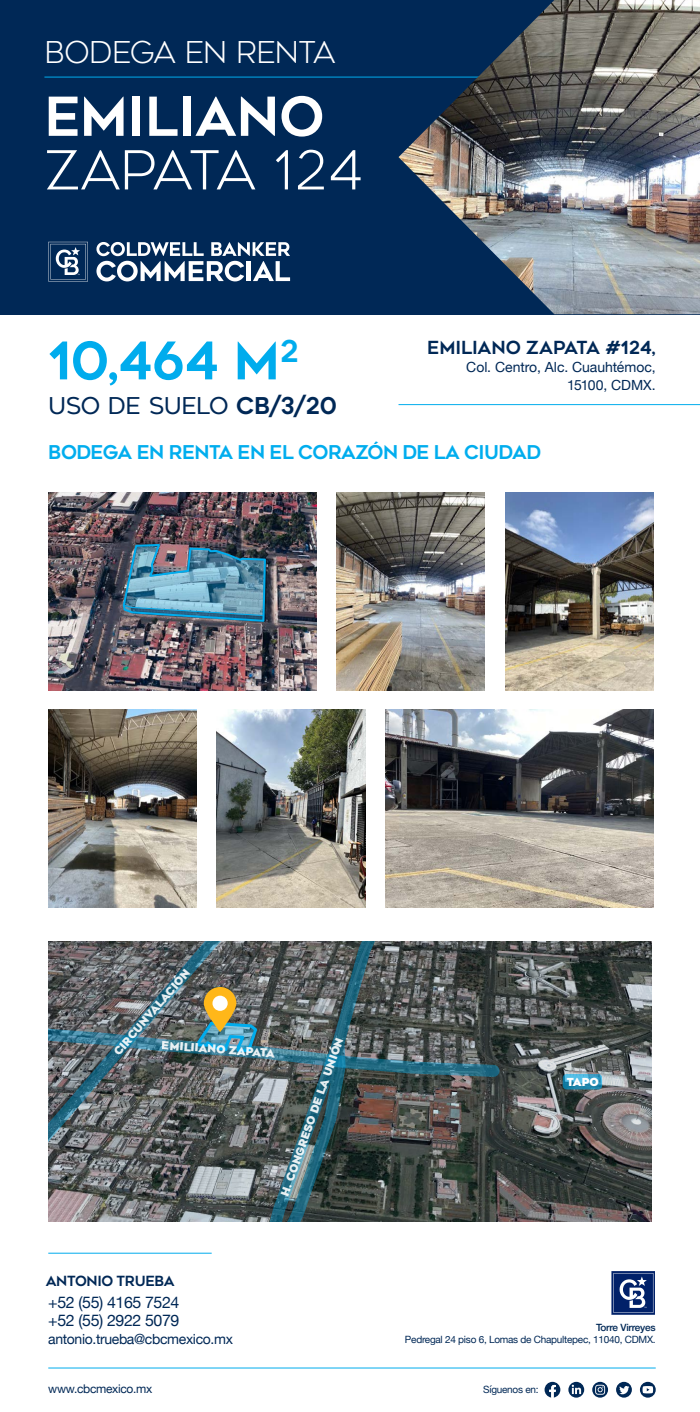
<style>
.page{position:relative;width:700px;height:1412px;background:#fff}
.page>*{position:absolute;margin:0;border:0;box-sizing:border-box;transform-origin:0 0}
.t1{font:300 53.6px "Geometos Neue";color:#fff}
.t2{font:700 53.6px "Geometos Neue";color:#fff}
.t3{font:700 51.6px "Geometos Neue";color:#00aced}
.t4{font:300 30px "Geometos Neue";letter-spacing:-.025em;color:#fff}
.t5{font:23.1px "Geometos Neue";letter-spacing:-.025em;color:#002856}
.t6{font:700 19px "Geometos Neue";letter-spacing:-.025em;color:#00adee}
.t7{font:700 18px "Geometos Neue";letter-spacing:-.01em;color:#002856}
.t8{font:16px/18px "Helvetica Neue";letter-spacing:-.025em;color:#002856}
.t9{font:14px/18px "Helvetica Neue";letter-spacing:-.005em;color:#002856;text-align:right}
.t10{font:14px "Helvetica Neue";letter-spacing:-.025em;color:#002856}
.t11{font:700 14px "Geometos Neue";letter-spacing:-.025em;color:#002856}
.t12{font:12px "Helvetica Neue";letter-spacing:-.025em;color:#002856}
.t13{font:900 11.1px "Geometos Neue";color:#fff}
.t14{font:10px "Helvetica Neue";letter-spacing:-.025em;color:#002856}
.t15{font:500 10px "Helvetica Neue";letter-spacing:-.025em;color:#002856}
.s1{font-weight:700}
</style>
<div class="page">
<div style="left:0;top:0;width:700px;height:314px;background:#002856"></div>
<hr style="left:44px;top:77px;width:656px;height:1px;background:#00aced">
<img style="left:399px;top:0;width:301px;height:314px">
<svg style="left:96px;top:242px;width:194px;height:39px"></svg>
<svg style="left:48px;top:242px;width:40px;height:39px"></svg>
<hr style="left:399px;top:404px;width:301px;height:1px;background:#00aced">
<img style="left:48px;top:492px;width:268px;height:198px">
<img style="left:122px;top:543px;width:145px;height:80px">
<hr style="left:48px;top:1252px;width:164px;height:1px;background:#00aced">
<hr style="left:48px;top:1367px;width:608px;height:1px;background:#00aced">
<svg style="left:611px;top:1271px;width:44px;height:44px;background:#3c548c"></svg>
<svg style="left:592px;top:1381px;width:16px;height:16px"></svg>
<svg style="left:595px;top:1384px;width:10px;height:10px"></svg>
<svg style="left:616px;top:1381px;width:16px;height:16px"></svg>
<svg style="left:619px;top:1385px;width:10px;height:9px"></svg>
<svg style="left:640px;top:1381px;width:16px;height:16px"></svg>
<svg style="left:643px;top:1385px;width:10px;height:8px"></svg>
<svg style="left:568px;top:1381px;width:16px;height:16px"></svg>
<svg style="left:572px;top:1384px;width:9px;height:9px"></svg>
<svg style="left:545px;top:1381px;width:15px;height:16px"></svg>
<img style="left:336px;top:492px;width:149px;height:198px">
<img style="left:505px;top:492px;width:149px;height:198px">
<img style="left:48px;top:709px;width:149px;height:198px">
<img style="left:217px;top:709px;width:149px;height:198px">
<img style="left:386px;top:709px;width:268px;height:198px">
<svg style="left:48px;top:941px;width:604px;height:280px;background:#575a59"></svg>
<svg style="left:48px;top:941px;width:209px;height:215px;background:#5f6568"></svg>
<svg style="left:257px;top:941px;width:147px;height:280px;background:#4b5859"></svg>
<img style="left:48px;top:1020px;width:452px;height:56px">
<svg style="left:563px;top:1073px;width:39px;height:16px"></svg>
<svg style="left:204px;top:986px;width:32px;height:46px"></svg>
<div style="left:212px;top:995px;width:16px;height:15px;background:#fff;border-radius:50%"></div>
<h3 class="t4" style="left:44px;top:35px;width:293px">BODEGA EN RENTA</h3>
<h1 class="t2" style="left:44px;top:85px;width:282px">EMILIANO</h1>
<h1 class="t1" style="left:44px;top:139px;width:320px">ZAPATA 124</h1>
<h2 class="t3" style="left:48px;top:330px;width:252px">10,464 M<sup>2</sup></h2>
<h3 class="t5" style="left:48px;top:392px;width:290px">USO DE SUELO <span class="s1">CB/3/20</span></h3>
<h3 class="t7" style="left:427px;top:337px;width:230px">EMILIANO ZAPATA #124,</h3>
<h3 class="t9" style="left:466px;top:359px;width:191px">Col. Centro, Alc. Cuauhtémoc,<br>15100, CDMX.</h3>
<h3 class="t6" style="left:48px;top:441px;width:495px">BODEGA EN RENTA EN EL CORAZÓN DE LA CIUDAD</h3>
<p class="t13" style="left:111px;top:1048px;width:111px;rotate:-49deg">circunvalación</p>
<p class="t13" style="left:163px;top:1037px;width:115px;rotate:4deg">Emiliiano zapata</p>
<p class="t13" style="left:278px;top:1193px;width:169px;rotate:-71deg">h. congreso de la unión</p>
<p class="t13" style="left:567px;top:1074px;width:34px">tapo</p>
<h3 class="t11" style="left:46px;top:1272px;width:130px">ANTONIO TRUEBA</h3>
<h3 class="t8" style="left:48px;top:1294px;width:133px">+52 (55) 4165 7524 +52 (55) 2922 5079</h3>
<h3 class="t10" style="left:48px;top:1328px;width:186px">antonio.trueba@cbcmexico.mx</h3>
<p class="t15" style="left:596px;top:1319px;width:61px">Torre Virreyes</p>
<p class="t14" style="left:405px;top:1332px;width:252px">Pedregal 24 piso 6, Lomas de Chapultepec, 11040, CDMX.</p>
<p class="t12" style="left:48px;top:1380px;width:106px">www.cbcmexico.mx</p>
<p class="t14" style="left:483px;top:1382px;width:57px">Síguenos en:</p>
</div>
